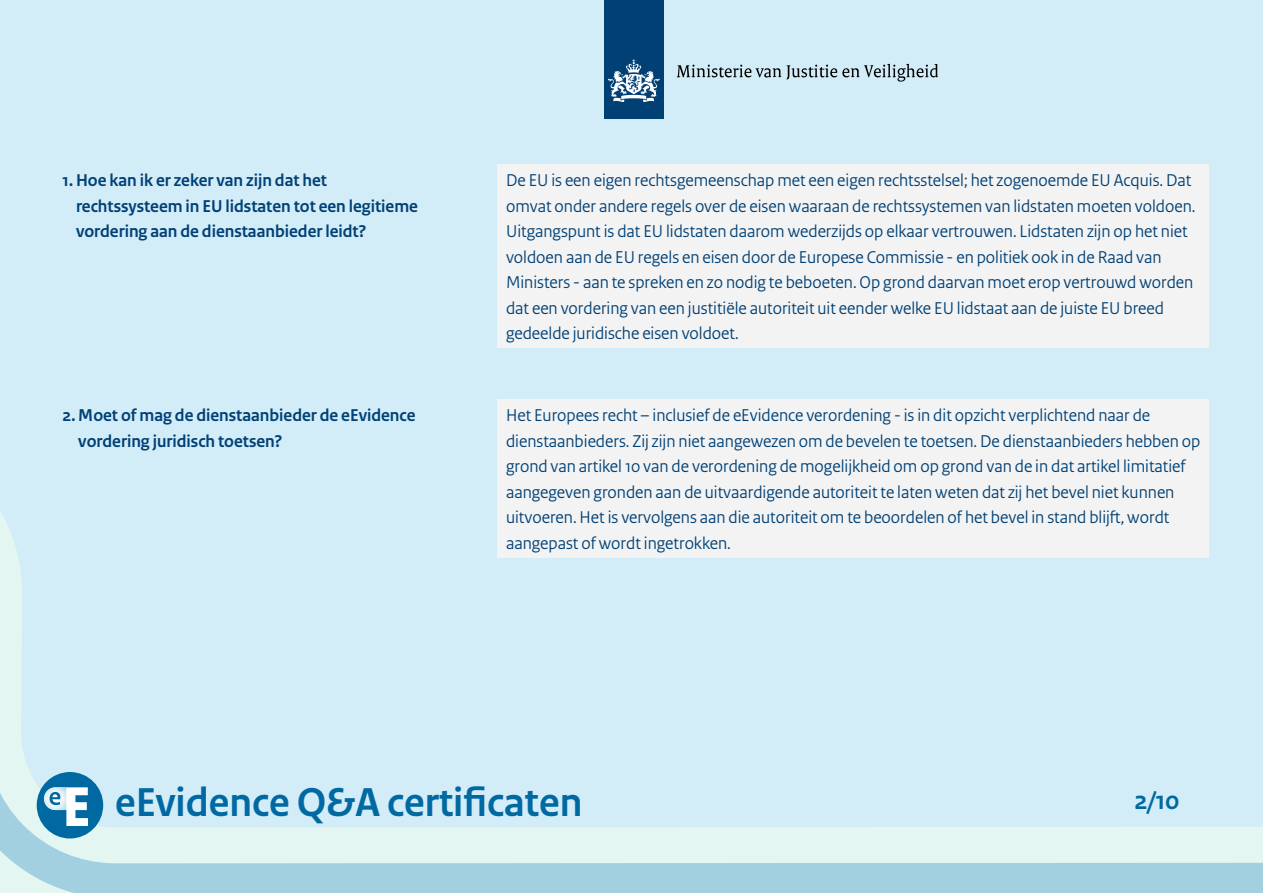
<style>
.page{position:relative;width:1263px;height:893px;background:#d2ecf8}
.page>*{position:absolute;margin:0;border:0;box-sizing:border-box;transform-origin:0 0}
.t1{font:700 42.45px "Rijksoverheid Sans Heading";color:#0069a1}
.t2{font:700 26.85px "Rijksoverheid Sans Heading";color:#0069a1}
.t3{font:18px/25.5px "Rijksoverheid Sans Heading";color:#004075}
.t4{font:700 18px/25.5px "Rijksoverheid Sans Heading";color:#004075}
</style>
<div class="page">
<div style="left:604px;top:0;width:59px;height:119px;background:#004075"></div>
<svg style="left:608px;top:59px;width:51px;height:43px"></svg>
<svg style="left:677px;top:64px;width:261px;height:18px"></svg>
<div style="left:0;top:863px;width:1263px;height:30px;background:#a3d0e1"></div>
<svg style="left:0;top:511px;width:1263px;height:352px"></svg>
<div style="left:37px;top:772px;width:66px;height:66px;background:#0069a1;border-radius:50%"></div>
<svg style="left:44px;top:787px;width:44px;height:39px"></svg>
<div style="left:497px;top:164px;width:712px;height:184px;background:#f3f3f3"></div>
<div style="left:497px;top:399px;width:712px;height:158px;background:#f3f3f3"></div>
<p class="t4" style="left:76px;top:168px;width:343px;text-indent:-14px">1. Hoe kan ik er zeker van zijn dat het rechtssysteem in EU lidstaten tot een legitieme vordering aan de dienstaanbieder leidt?</p>
<p class="t4" style="left:78px;top:403px;width:339px;text-indent:-16px">2. Moet of mag de dienstaanbieder de eEvidence vordering juridisch toetsen?</p>
<p class="t3" style="left:506px;top:168px;width:691px">De EU is een eigen rechtsgemeenschap met een eigen rechtsstelsel; het zogenoemde EU Acquis. Dat omvat onder andere regels over de eisen waaraan de rechtssystemen van lidstaten moeten voldoen.<br>Uitgangspunt is dat EU lidstaten daarom wederzijds op elkaar vertrouwen. Lidstaten zijn op het niet voldoen aan de EU regels en eisen door de Europese Commissie - en politiek ook in de Raad van Ministers - aan te spreken en zo nodig te beboeten. Op grond daarvan moet erop vertrouwd worden dat een vordering van een justitiële autoriteit uit eender welke EU lidstaat aan de juiste EU breed gedeelde juridische eisen voldoet.</p>
<p class="t3" style="left:506px;top:403px;width:696px">Het Europees recht – inclusief de eEvidence verordening - is in dit opzicht verplichtend naar de dienstaanbieders. Zij zijn niet aangewezen om de bevelen te toetsen. De dienstaanbieders hebben op grond van artikel 10 van de verordening de mogelijkheid om op grond van de in dat artikel limitatief aangegeven gronden aan de uitvaardigende autoriteit te laten weten dat zij het bevel niet kunnen uitvoeren. Het is vervolgens aan die autoriteit om te beoordelen of het bevel in stand blijft, wordt aangepast of wordt ingetrokken.</p>
<h1 class="t1" style="left:115px;top:778px;width:469px">eEvidence Q&amp;A certificaten</h1>
<h2 class="t2" style="left:1134px;top:785px;width:46px">2/10</h2>
</div>
